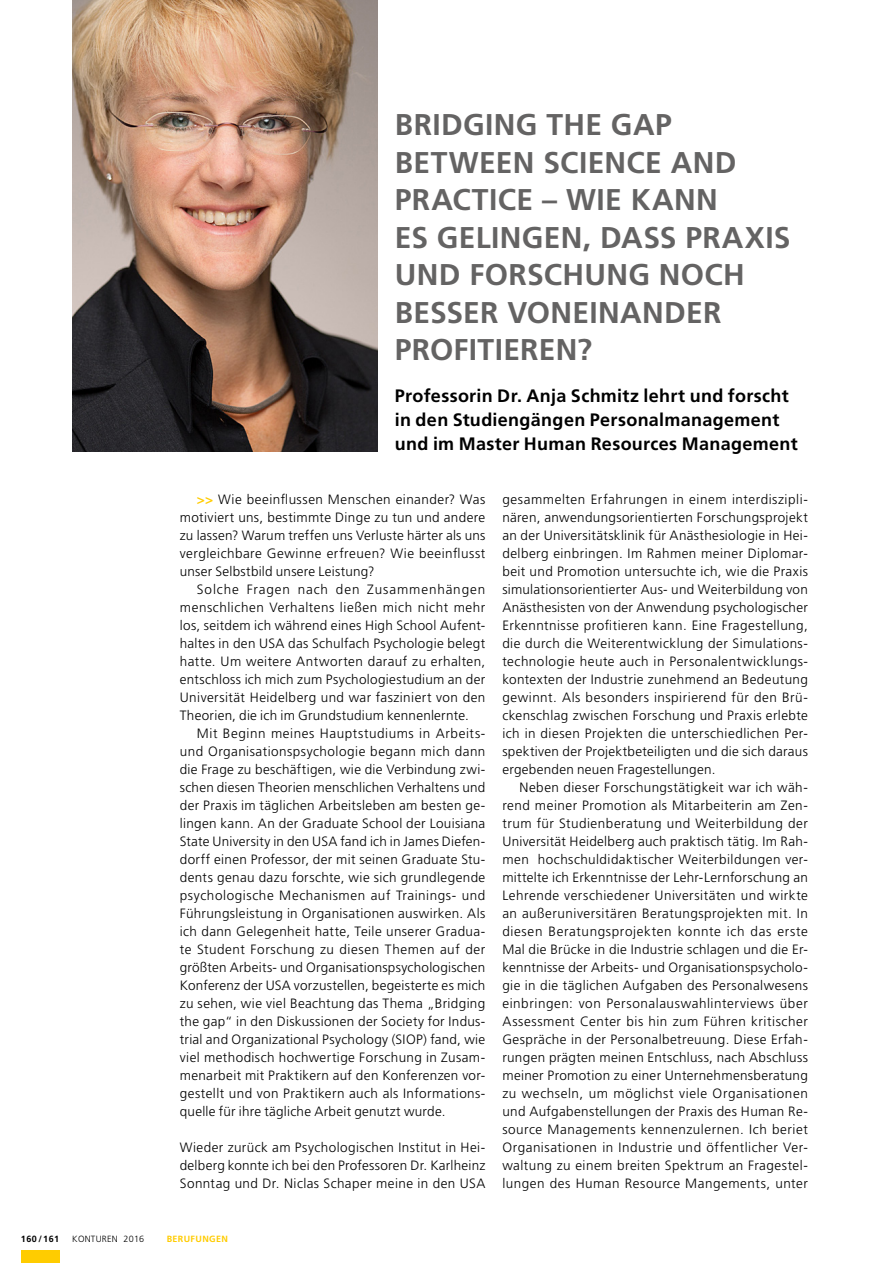
<style>
.page{position:relative;width:893px;height:1263px;background:#fff}
.page>*{position:absolute;margin:0;border:0;box-sizing:border-box;transform-origin:0 0}
.t1{font:700 30px/37.5px "Frutiger LT";letter-spacing:.01em;color:#646363}
.t2{font:700 18px/24px "Frutiger LT";letter-spacing:.02em;color:#000}
.t3{font:300 13.5px/18px "Frutiger LT";letter-spacing:.025em;color:#000;text-align:justify}
.t4{font:300 9px "Frutiger LT";letter-spacing:.025em;color:#000}
.t5{font:700 9px "Frutiger LT";letter-spacing:.04em;color:#fc0}
.t6{font:700 9px "Frutiger LT";letter-spacing:.05em;color:#000}
.s1{font-weight:700;color:#fc0}
</style>
<div class="page">
<div style="left:21px;top:1250px;width:39px;height:13px;background:#fc0"></div>
<img style="left:72px;top:0;width:306px;height:451px">
<p class="t6" style="left:21px;top:1234px;width:40px">160 /161</p>
<p class="t4" style="left:72px;top:1234px;width:73px">KONTUREN 2016</p>
<h1 class="t1" style="left:395px;top:106px;width:397px">BRIDGING THE GAP<br>BETWEEN SCIENCE AND<br>PRACTICE – WIE KANN<br>ES GELINGEN, DASS PRAXIS<br>UND FORSCHUNG NOCH<br>BESSER VONEINANDER<br>PROFITIEREN?</h1>
<h2 class="t2" style="left:395px;top:384px;width:404px">Professorin Dr. Anja Schmitz lehrt und forscht in den Studiengängen Personalmanagement und im Master Human Resources Management</h2>
<p class="t3" style="left:180px;top:491px;width:307px;text-indent:17px"><span class="s1">&gt;&gt;</span> Wie beeinflussen Menschen einander? Was motiviert uns, bestimmte Dinge zu tun und andere zu lassen? Warum treffen uns Verluste härter als uns vergleichbare Gewinne erfreuen? Wie beeinflusst unser Selbstbild unsere Leistung?</p>
<p class="t3" style="left:180px;top:581px;width:307px;text-indent:17px">Solche Fragen nach den Zusammenhängen menschlichen Verhaltens ließen mich nicht mehr los, seitdem ich während eines High School Aufent&shy;haltes in den USA das Schulfach Psychologie belegt hatte. Um weitere Antworten darauf zu erhalten, entschloss ich mich zum Psychologiestudium an der Universität Heidelberg und war fasziniert von den Theorien, die ich im Grundstudium kennenlernte.</p>
<p class="t3" style="left:180px;top:724px;width:307px;text-indent:17px">Mit Beginn meines Hauptstudiums in Arbeits&shy;und Organisationspsychologie begann mich dann die Frage zu beschäftigen, wie die Verbindung zwi&shy;schen diesen Theorien menschlichen Verhaltens und der Praxis im täglichen Arbeitsleben am besten ge&shy;lingen kann. An der Graduate School der Louisiana State University in den USA fand ich in James Diefen&shy;dorff einen Professor, der mit seinen Graduate Stu&shy;dents genau dazu forschte, wie sich grundlegende psychologische Mechanismen auf Trainings- und Führungsleistung in Organisationen auswirken. Als ich dann Gelegenheit hatte, Teile unserer Gradua&shy;te Student Forschung zu diesen Themen auf der größten Arbeits- und Organisationspsychologischen Konferenz der USA vorzustellen, begeisterte es mich zu sehen, wie viel Beachtung das Thema „Bridging the gap“ in den Diskussionen der Society for Indus&shy;trial and Organizational Psychology (SIOP) fand, wie viel methodisch hochwertige Forschung in Zusam&shy;menarbeit mit Praktikern auf den Konferenzen vor&shy;gestellt und von Praktikern auch als Informations&shy;quelle für ihre tägliche Arbeit genutzt wurde.</p>
<p class="t3" style="left:180px;top:1138px;width:307px">Wieder zurück am Psychologischen Institut in Hei&shy;delberg konnte ich bei den Professoren Dr. Karlheinz Sonntag und Dr. Niclas Schaper meine in den USA</p>
<p class="t3" style="left:502px;top:490px;width:307px">gesammelten Erfahrungen in einem interdiszipli&shy;nären, anwendungsorientierten Forschungsprojekt an der Universitätsklinik für Anästhesiologie in Hei&shy;delberg einbringen. Im Rahmen meiner Diplomar&shy;beit und Promotion untersuchte ich, wie die Praxis simulationsorientierter Aus- und Weiterbildung von Anästhesisten von der Anwendung psychologischer Erkenntnisse profitieren kann. Eine Fragestellung, die durch die Weiterentwicklung der Simulations&shy;technologie heute auch in Personalentwicklungs&shy;kontexten der Industrie zunehmend an Bedeutung gewinnt. Als besonders inspirierend für den Brü&shy;ckenschlag zwischen Forschung und Praxis erlebte ich in diesen Projekten die unterschiedlichen Per&shy;spektiven der Projektbeteiligten und die sich daraus ergebenden neuen Fragestellungen.</p>
<p class="t3" style="left:502px;top:778px;width:307px;text-indent:17px">Neben dieser Forschungstätigkeit war ich wäh&shy;rend meiner Promotion als Mitarbeiterin am Zen&shy;trum für Studienberatung und Weiterbildung der Universität Heidelberg auch praktisch tätig. Im Rah&shy;men hochschuldidaktischer Weiterbildungen ver&shy;mittelte ich Erkenntnisse der Lehr-Lernforschung an Lehrende verschiedener Universitäten und wirkte an außeruniversitären Beratungsprojekten mit. In diesen Beratungsprojekten konnte ich das erste Mal die Brücke in die Industrie schlagen und die Er&shy;kenntnisse der Arbeits- und Organisationspsycholo&shy;gie in die täglichen Aufgaben des Personalwesens einbringen: von Personalauswahlinterviews über Assessment Center bis hin zum Führen kritischer Gespräche in der Personalbetreuung. Diese Erfah&shy;rungen prägten meinen Entschluss, nach Abschluss meiner Promotion zu einer Unternehmensberatung zu wechseln, um möglichst viele Organisationen und Aufgabenstellungen der Praxis des Human Re&shy;source Managements kennenzulernen. Ich beriet Organisationen in Industrie und öffentlicher Ver&shy;waltung zu einem breiten Spektrum an Fragestel&shy;lungen des Human Resource Mangements, unter</p>
<p class="t5" style="left:167px;top:1234px;width:63px">BERUFUNGEN</p>
</div>
